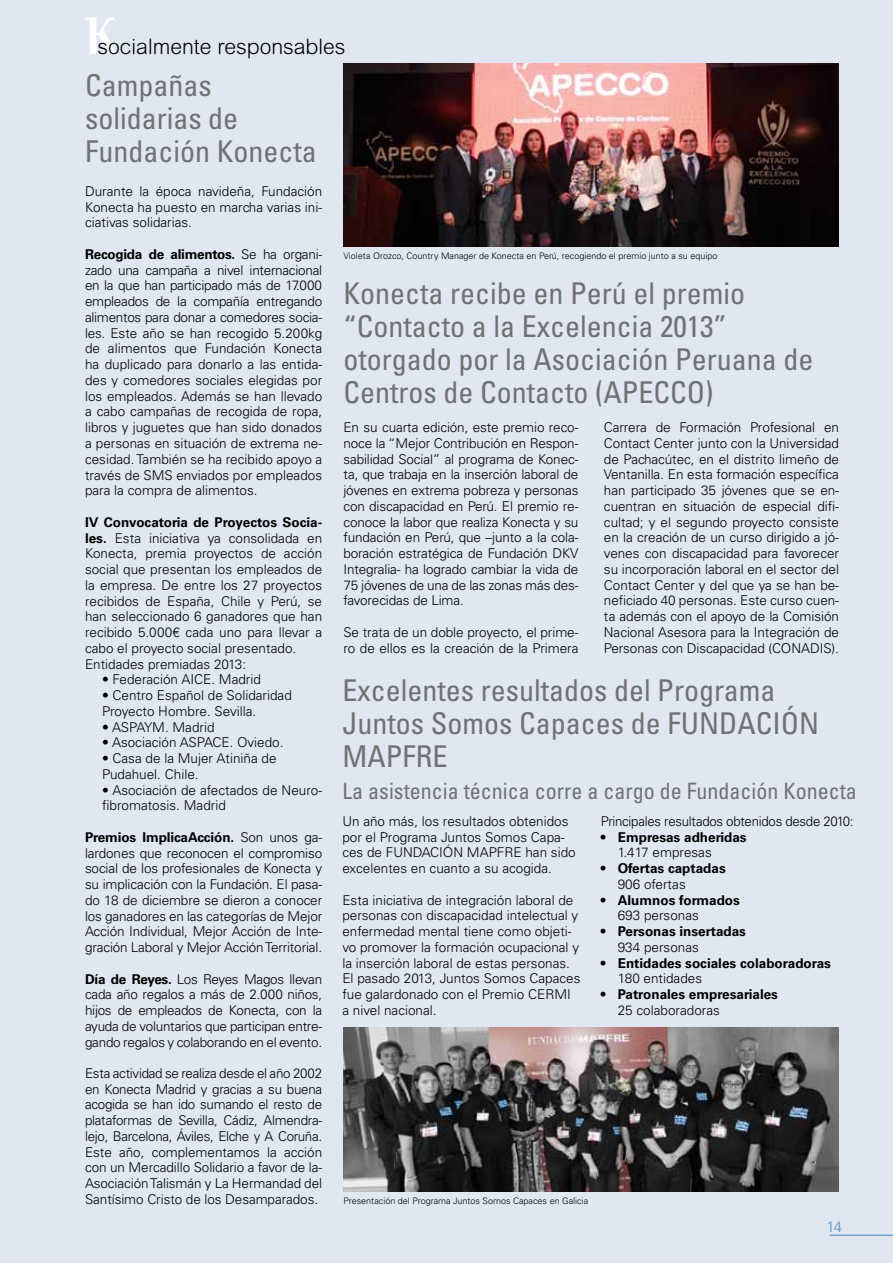
<style>
.page{position:relative;width:893px;height:1263px;background:#e0e7f1}
.page>*{position:absolute;margin:0;border:0;box-sizing:border-box;transform-origin:0 0}
.t1{font:condensed 30px/33px "Univers LT Std";color:#707172}
.t2{font:condensed 22.5px "Univers LT Std";color:#707172}
.t3{font:300 21.3px "Arial Rounded MT";color:#000}
.t4{font:300 15px "Univers LT Std";color:#568ebe}
.t5{font:300 13.5px/15.8px "Univers LT Std";color:#000;text-align:justify}
.t6{font:700 13.5px "Univers LT Std";color:#000}
.t7{font:300 13.5px "Univers LT Std";letter-spacing:-.02em;color:#000}
.t8{font:300 9px "Univers LT Std";color:#000}
.s1{font-weight:700}
</style>
<div class="page">
<svg style="left:85px;top:18px;width:31px;height:36px"></svg>
<img style="left:343px;top:64px;width:496px;height:183px">
<img style="left:343px;top:1028px;width:496px;height:164px">
<hr style="left:830px;top:1234px;width:63px;height:2px;background:#568ebe">
<h3 class="t3" style="left:98px;top:34px;width:249px">socialmente responsables</h3>
<h1 class="t1" style="left:85px;top:68px;width:233px">Campañas solidarias de<br>Fundación Konecta</h1>
<p class="t5" style="left:85px;top:183px;width:239px">Durante la época navideña, Fundación Konecta ha puesto en marcha varias ini&shy;ciativas solidarias.</p>
<p class="t5" style="left:85px;top:246px;width:239px"><span class="s1">Recogida de alimentos.</span> Se ha organi&shy;zado una campaña a nivel internacional en la que han participado más de 17.000 empleados de la compañía entregando alimentos para donar a comedores socia&shy;les. Este año se han recogido 5.200kg de alimentos que Fundación Konecta ha duplicado para donarlo a las entida&shy;des y comedores sociales elegidas por los empleados. Además se han llevado a cabo campañas de recogida de ropa, libros y juguetes que han sido donados a personas en situación de extrema ne&shy;cesidad. También se ha recibido apoyo a través de SMS enviados por empleados para la compra de alimentos.</p>
<p class="t5" style="left:85px;top:514px;width:239px;text-align:left"><span class="s1">IV Convocatoria de Proyectos Socia&shy;les.</span> Esta iniciativa ya consolidada en Konecta, premia proyectos de acción social que presentan los empleados de la empresa. De entre los 27 proyectos recibidos de España, Chile y Perú, se han seleccionado 6 ganadores que han recibido 5.000€ cada uno para llevar a cabo el proyecto social presentado.<br>Entidades premiadas 2013:</p>
<p class="t5" style="left:102px;top:672px;width:160px">• Federación AICE. Madrid</p>
<p class="t5" style="left:102px;top:687px;width:191px">• Centro Español de Solidaridad<br>Proyecto Hombre. Sevilla.</p>
<p class="t5" style="left:102px;top:719px;width:114px">• ASPAYM. Madrid</p>
<p class="t5" style="left:102px;top:735px;width:183px">• Asociación ASPACE. Oviedo.</p>
<p class="t5" style="left:102px;top:750px;width:176px">• Casa de la Mujer Atiniña de<br>Pudahuel. Chile.</p>
<p class="t5" style="left:102px;top:782px;width:222px">• Asociación de afectados de Neuro&shy;fibromatosis. Madrid</p>
<p class="t5" style="left:85px;top:829px;width:239px"><span class="s1">Premios ImplicaAcción.</span> Son unos ga&shy;lardones que reconocen el compromiso social de los profesionales de Konecta y su implicación con la Fundación. El pasa&shy;do 18 de diciembre se dieron a conocer los ganadores en las categorías de Mejor Acción Individual, Mejor Acción de Inte&shy;gración Laboral y Mejor Acción Territorial.</p>
<p class="t5" style="left:85px;top:971px;width:239px"><span class="s1">Día de Reyes.</span> Los Reyes Magos llevan cada año regalos a más de 2.000 niños, hijos de empleados de Konecta, con la ayuda de voluntarios que participan entre&shy;gando regalos y colaborando en el evento.</p>
<p class="t5" style="left:85px;top:1065px;width:239px">Esta actividad se realiza desde el año 2002 en Konecta Madrid y gracias a su buena acogida se han ido sumando el resto de plataformas de Sevilla, Cádiz, Almendra&shy;lejo, Barcelona, Áviles, Elche y A Coruña.<br>Este año, complementamos la acción con un Mercadillo Solidario a favor de la-Asociación Talismán y La Hermandad del Santísimo Cristo de los Desamparados.</p>
<p class="t8" style="left:343px;top:250px;width:375px">Violeta Orozco, Country Manager de Konecta en Perú, recogiendo el premio junto a su equipo</p>
<h1 class="t1" style="left:343px;top:276px;width:471px">Konecta recibe en Perú el premio “Contacto a la Excelencia 2013” otorgado por la Asociación Peruana de<br>Centros de Contacto (APECCO)</h1>
<p class="t5" style="left:343px;top:419px;width:237px">En su cuarta edición, este premio reco&shy;noce la “Mejor Contribución en Respon&shy;sabilidad Social” al programa de Konec&shy;ta, que trabaja en la inserción laboral de jóvenes en extrema pobreza y personas con discapacidad en Perú. El premio re&shy;conoce la labor que realiza Konecta y su fundación en Perú, que –junto a la cola&shy;boración estratégica de Fundación DKV Integralia- ha logrado cambiar la vida de 75 jóvenes de una de las zonas más des&shy;favorecidas de Lima.</p>
<p class="t5" style="left:343px;top:624px;width:237px">Se trata de un doble proyecto, el prime&shy;ro de ellos es la creación de la Primera</p>
<p class="t5" style="left:604px;top:419px;width:237px">Carrera de Formación Profesional en Contact Center junto con la Universidad de Pachacútec, en el distrito limeño de Ventanilla. En esta formación específica han participado 35 jóvenes que se en&shy;cuentran en situación de especial difi&shy;cultad; y el segundo proyecto consiste en la creación de un curso dirigido a jó&shy;venes con discapacidad para favorecer su incorporación laboral en el sector del Contact Center y del que ya se han be&shy;neficiado 40 personas. Este curso cuen&shy;ta además con el apoyo de la Comisión Nacional Asesora para la Integración de Personas con Discapacidad (CONADIS).</p>
<h1 class="t1" style="left:342px;top:673px;width:478px">Excelentes resultados del Programa<br>Juntos Somos Capaces de FUNDACIÓN<br>MAPFRE</h1>
<h2 class="t2" style="left:342px;top:776px;width:516px">La asistencia técnica corre a cargo de Fundación Konecta</h2>
<p class="t5" style="left:342px;top:813px;width:235px;text-align:left">Un año más, los resultados obtenidos por el Programa Juntos Somos Capa&shy;ces de FUNDACIÓN MAPFRE han sido excelentes en cuanto a su acogida.</p>
<p class="t5" style="left:342px;top:892px;width:240px;text-align:left">Esta iniciativa de integración laboral de personas con discapacidad intelectual y enfermedad mental tiene como objeti&shy;vo promover la formación ocupacional y la inserción laboral de estas personas.<br>El pasado 2013, Juntos Somos Capaces fue galardonado con el Premio CERMI a nivel nacional.</p>
<p class="t7" style="left:601px;top:813px;width:254px">Principales resultados obtenidos desde 2010:</p>
<p class="t6" style="left:601px;top:829px;width:147px">• Empresas adheridas</p>
<p class="t5" style="left:618px;top:845px;width:95px">1.417 empresas</p>
<p class="t6" style="left:601px;top:860px;width:126px">• Ofertas captadas</p>
<p class="t5" style="left:618px;top:876px;width:69px">906 ofertas</p>
<p class="t6" style="left:601px;top:892px;width:141px">• Alumnos formados</p>
<p class="t5" style="left:618px;top:908px;width:83px">693 personas</p>
<p class="t6" style="left:601px;top:923px;width:147px">• Personas insertadas</p>
<p class="t5" style="left:618px;top:939px;width:83px">934 personas</p>
<p class="t6" style="left:601px;top:955px;width:232px">• Entidades sociales colaboradoras</p>
<p class="t5" style="left:618px;top:971px;width:86px">180 entidades</p>
<p class="t6" style="left:601px;top:986px;width:179px">• Patronales empresariales</p>
<p class="t5" style="left:618px;top:1002px;width:104px">25 colaboradoras</p>
<p class="t8" style="left:343px;top:1195px;width:246px">Presentación del Programa Juntos Somos Capaces en Galicia</p>
<p class="t4" style="left:826px;top:1217px;width:17px">14</p>
</div>
